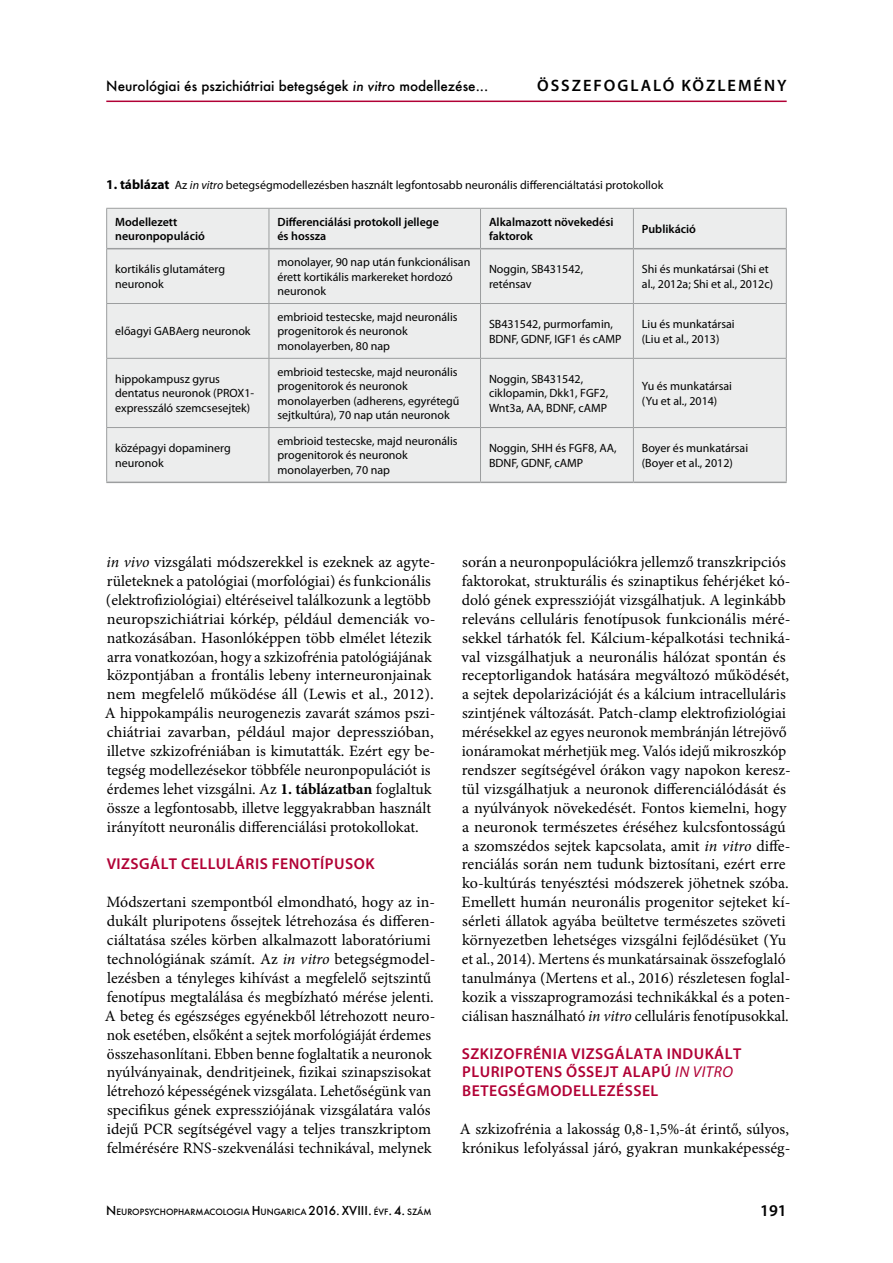
<style>
.page{position:relative;width:893px;height:1263px;background:#fff}
.page>*{position:absolute;margin:0;border:0;box-sizing:border-box;transform-origin:0 0}
.t1{font:600 16.5px "Myriad Pro";letter-spacing:.12em;color:#000}
.t2{font:15.75px/18.9px "Minion Pro";color:#000}
.t3{font:600 15.75px/18.9px "Myriad Pro";letter-spacing:.03em;color:#b10035}
.t4{font:500 13.5px "Futura";color:#000}
.t5{font:12px/14.4px "Myriad Pro";color:#000}
.t6{font:600 12px/14.4px "Myriad Pro";color:#000}
.t7{font:500 8.4px "Futura";color:#000}
.s1{font-style:italic}
.s2{font-weight:700;font-size:13.5px}
.s3{font-weight:700}
.s4{font-weight:400;font-style:italic}
.s5{font-size:12px}
</style>
<div class="page">
<hr style="left:106px;top:101px;width:681px;height:1px;background:#b10035">
<div style="left:107px;top:209px;width:679px;height:273px;background:#eceded"></div>
<hr style="left:106px;top:249px;width:1px;height:54px;background:#9c9e9f">
<hr style="left:269px;top:249px;width:1px;height:54px;background:#9c9e9f">
<hr style="left:480px;top:249px;width:1px;height:54px;background:#9c9e9f">
<hr style="left:633px;top:249px;width:1px;height:54px;background:#9c9e9f">
<hr style="left:786px;top:249px;width:1px;height:54px;background:#9c9e9f">
<hr style="left:106px;top:303px;width:163px;height:1px;background:#9c9e9f">
<hr style="left:106px;top:304px;width:1px;height:54px;background:#9c9e9f">
<hr style="left:269px;top:303px;width:211px;height:1px;background:#9c9e9f">
<hr style="left:269px;top:304px;width:1px;height:54px;background:#9c9e9f">
<hr style="left:480px;top:303px;width:153px;height:1px;background:#9c9e9f">
<hr style="left:480px;top:304px;width:1px;height:54px;background:#9c9e9f">
<hr style="left:633px;top:303px;width:154px;height:1px;background:#9c9e9f">
<hr style="left:633px;top:304px;width:1px;height:54px;background:#9c9e9f">
<hr style="left:786px;top:304px;width:1px;height:54px;background:#9c9e9f">
<hr style="left:106px;top:358px;width:163px;height:1px;background:#9c9e9f">
<hr style="left:106px;top:359px;width:1px;height:68px;background:#9c9e9f">
<hr style="left:269px;top:358px;width:211px;height:1px;background:#9c9e9f">
<hr style="left:269px;top:359px;width:1px;height:68px;background:#9c9e9f">
<hr style="left:480px;top:358px;width:153px;height:1px;background:#9c9e9f">
<hr style="left:480px;top:359px;width:1px;height:68px;background:#9c9e9f">
<hr style="left:633px;top:358px;width:154px;height:1px;background:#9c9e9f">
<hr style="left:633px;top:359px;width:1px;height:68px;background:#9c9e9f">
<hr style="left:786px;top:359px;width:1px;height:68px;background:#9c9e9f">
<hr style="left:106px;top:208px;width:163px;height:1px;background:#9c9e9f">
<hr style="left:106px;top:209px;width:1px;height:40px;background:#9c9e9f">
<hr style="left:269px;top:208px;width:211px;height:1px;background:#9c9e9f">
<hr style="left:269px;top:209px;width:1px;height:39px;background:#9c9e9f">
<hr style="left:480px;top:208px;width:153px;height:1px;background:#9c9e9f">
<hr style="left:480px;top:209px;width:1px;height:39px;background:#9c9e9f">
<hr style="left:633px;top:208px;width:154px;height:1px;background:#9c9e9f">
<hr style="left:633px;top:209px;width:1px;height:39px;background:#9c9e9f">
<hr style="left:786px;top:209px;width:1px;height:40px;background:#9c9e9f">
<hr style="left:107px;top:248px;width:162px;height:1px;background:#9c9e9f">
<hr style="left:269px;top:248px;width:211px;height:1px;background:#9c9e9f">
<hr style="left:480px;top:248px;width:153px;height:1px;background:#9c9e9f">
<hr style="left:633px;top:248px;width:153px;height:1px;background:#9c9e9f">
<hr style="left:106px;top:427px;width:163px;height:1px;background:#9c9e9f">
<hr style="left:106px;top:428px;width:1px;height:54px;background:#9c9e9f">
<hr style="left:269px;top:427px;width:211px;height:1px;background:#9c9e9f">
<hr style="left:269px;top:428px;width:1px;height:54px;background:#9c9e9f">
<hr style="left:480px;top:427px;width:153px;height:1px;background:#9c9e9f">
<hr style="left:480px;top:428px;width:1px;height:54px;background:#9c9e9f">
<hr style="left:633px;top:427px;width:154px;height:1px;background:#9c9e9f">
<hr style="left:633px;top:428px;width:1px;height:54px;background:#9c9e9f">
<hr style="left:786px;top:428px;width:1px;height:54px;background:#9c9e9f">
<hr style="left:106px;top:482px;width:163px;height:1px;background:#9c9e9f">
<hr style="left:269px;top:482px;width:211px;height:1px;background:#9c9e9f">
<hr style="left:480px;top:482px;width:153px;height:1px;background:#9c9e9f">
<hr style="left:633px;top:482px;width:154px;height:1px;background:#9c9e9f">
<p class="t4" style="left:106px;top:77px;width:383px">Neurológiai és pszichiátriai betegségek <span class="s1">in vitro</span> modellezése...</p>
<p class="t1" style="left:537px;top:75px;width:251px">ÖSSZEFOGLALÓ KÖZLEMÉNY</p>
<p class="t5" style="left:106px;top:178px;width:558px"><span class="s2">1. táblázat</span> Az <span class="s1">in vitro</span> betegségmodellezésben használt legfontosabb neuronális differenciáltatási protokollok</p>
<p class="t6" style="left:115px;top:214px;width:91px">MODELLEZETT<br>NEURONPOPULÁCIÓ</p>
<p class="t6" style="left:277px;top:214px;width:163px">DIFFERENCIÁLÁSI PROTOKOLL JELLEGE<br>ÉS HOSSZA</p>
<p class="t6" style="left:489px;top:214px;width:126px">ALKALMAZOTT NÖVEKEDÉSI<br>FAKTOROK</p>
<p class="t6" style="left:642px;top:221px;width:56px">PUBLIKÁCIÓ</p>
<p class="t5" style="left:115px;top:262px;width:111px">kortikális glutamáterg neuronok</p>
<p class="t5" style="left:277px;top:255px;width:194px">monolayer, 90 nap után funkcionálisan érett kortikális markereket hordozó neuronok</p>
<p class="t5" style="left:489px;top:262px;width:96px">Noggin, SB431542, reténsav</p>
<p class="t5" style="left:642px;top:262px;width:133px">Shi és munkatársai (Shi et al., 2012a; Shi et al., 2012c)</p>
<p class="t5" style="left:115px;top:324px;width:137px">előagyi GABAerg neuronok</p>
<p class="t5" style="left:277px;top:310px;width:182px">embrioid testecske, majd neuronális progenitorok és neuronok monolayerben, 80 nap</p>
<p class="t5" style="left:489px;top:317px;width:134px">SB431542, purmorfamin,<br>BDNF, GDNF, IGF1 és cAMP</p>
<p class="t5" style="left:642px;top:317px;width:94px">Liu és munkatársai (Liu et al., 2013)</p>
<p class="t5" style="left:115px;top:372px;width:140px">hippokampusz gyrus dentatus neuronok (PROX1- expresszáló szemcsesejtek)</p>
<p class="t5" style="left:277px;top:364px;width:184px">embrioid testecske, majd neuronális progenitorok és neuronok monolayerben (adherens, egyrétegű sejtkultúra), 70 nap után neuronok</p>
<p class="t5" style="left:489px;top:372px;width:121px">Noggin, SB431542, ciklopamin, Dkk1, FGF2,<br>Wnt3a, AA, BDNF, cAMP</p>
<p class="t5" style="left:642px;top:379px;width:92px">Yu és munkatársai (Yu et al., 2014)</p>
<p class="t5" style="left:115px;top:441px;width:117px">középagyi dopaminerg neuronok</p>
<p class="t5" style="left:277px;top:434px;width:182px">embrioid testecske, majd neuronális progenitorok és neuronok monolayerben, 70 nap</p>
<p class="t5" style="left:489px;top:441px;width:129px">Noggin, SHH és FGF8, AA,<br>BDNF, GDNF, cAMP</p>
<p class="t5" style="left:642px;top:441px;width:108px">Boyer és munkatársai (Boyer et al., 2012)</p>
<p class="t2" style="left:105px;top:553px;width:332px"><span class="s1">in vivo</span> vizsgálati módszerekkel is ezeknek az agyte&shy;rületeknek a patológiai (morfológiai) és funkcionális (elektrofiziológiai) eltéréseivel találkozunk a legtöbb neuropszichiátriai kórkép, például demenciák vo&shy;natkozásában. Hasonlóképpen több elmélet létezik arra vonatkozóan, hogy a szkizofrénia patológiájának központjában a frontális lebeny interneuronjainak nem megfelelő működése áll (Lewis et al., 2012).<br>A hippokampális neurogenezis zavarát számos pszi&shy;chiátriai zavarban, például major depresszióban, illetve szkizofréniában is kimutatták. Ezért egy be&shy;tegség modellezésekor többféle neuronpopulációt is érdemes lehet vizsgálni. Az <span class="s3">1. táblázatban</span> foglaltuk össze a legfontosabb, illetve leggyakrabban használt irányított neuronális differenciálási protokollokat.</p>
<p class="t3" style="left:107px;top:854px;width:269px">VIZSGÁLT CELLULÁRIS FENOTÍPUSOK</p>
<p class="t2" style="left:105px;top:893px;width:332px">Módszertani szempontból elmondható, hogy az in&shy;dukált pluripotens őssejtek létrehozása és differen&shy;ciáltatása széles körben alkalmazott laboratóriumi technológiának számít. Az <span class="s1">in vitro</span> betegségmodel&shy;lezésben a tényleges kihívást a megfelelő sejtszintű fenotípus megtalálása és megbízható mérése jelenti.<br>A beteg és egészséges egyénekből létrehozott neuro&shy;nok esetében, elsőként a sejtek morfológiáját érdemes összehasonlítani. Ebben benne foglaltatik a neuronok nyúlványainak, dendritjeinek, fizikai szinapszisokat létrehozó képességének vizsgálata. Lehetőségünk van specifikus gének expressziójának vizsgálatára valós idejű PCR segítségével vagy a teljes transzkriptom felmérésére RNS-szekvenálási technikával, melynek</p>
<p class="t2" style="left:461px;top:553px;width:331px">során a neuronpopulációkra jellemző transzkripciós faktorokat, strukturális és szinaptikus fehérjéket kó&shy;doló gének expresszióját vizsgálhatjuk. A leginkább releváns celluláris fenotípusok funkcionális méré&shy;sekkel tárhatók fel. Kálcium-képalkotási techniká&shy;val vizsgálhatjuk a neuronális hálózat spontán és receptorligandok hatására megváltozó működését, a sejtek depolarizációját és a kálcium intracelluláris szintjének változását. Patch-clamp elektrofiziológiai mérésekkel az egyes neuronok membránján létrejövő ionáramokat mérhetjük meg. Valós idejű mikroszkóp rendszer segítségével órákon vagy napokon keresz&shy;tül vizsgálhatjuk a neuronok differenciálódását és a nyúlványok növekedését. Fontos kiemelni, hogy a neuronok természetes éréséhez kulcsfontosságú a szomszédos sejtek kapcsolata, amit <span class="s1">in vitro</span> diffe&shy;renciálás során nem tudunk biztosítani, ezért erre ko-kultúrás tenyésztési módszerek jöhetnek szóba.<br>Emellett humán neuronális progenitor sejteket kí&shy;sérleti állatok agyába beültetve természetes szöveti környezetben lehetséges vizsgálni fejlődésüket (Yu et al., 2014). Mertens és munkatársainak összefoglaló tanulmánya (Mertens et al., 2016) részletesen foglal&shy;kozik a visszaprogramozási technikákkal és a poten&shy;ciálisan használható <span class="s1">in vitro</span> celluláris fenotípusokkal.</p>
<p class="t3" style="left:462px;top:1043px;width:281px">SZKIZOFRÉNIA VIZSGÁLATA INDUKÁLT<br>PLURIPOTENS ŐSSEJT ALAPÚ <span class="s4">in vitro<br></span>BETEGSÉGMODELLEZÉSSEL</p>
<p class="t2" style="left:460px;top:1120px;width:332px">A szkizofrénia a lakosság 0,8-1,5%-át érintő, súlyos, krónikus lefolyással járó, gyakran munkaképesség-</p>
<p class="t7" style="left:106px;top:1206px;width:327px"><span class="s5">N</span>EUROPSYCHOPHARMACOLOGIA <span class="s5">H</span> UN GARICA <span class="s5">2016. XVIII .</span> ÉVF<span class="s5">. 4.</span> SZÁM</p>
<p class="t1" style="left:760px;top:1200px;width:28px">191</p>
</div>
